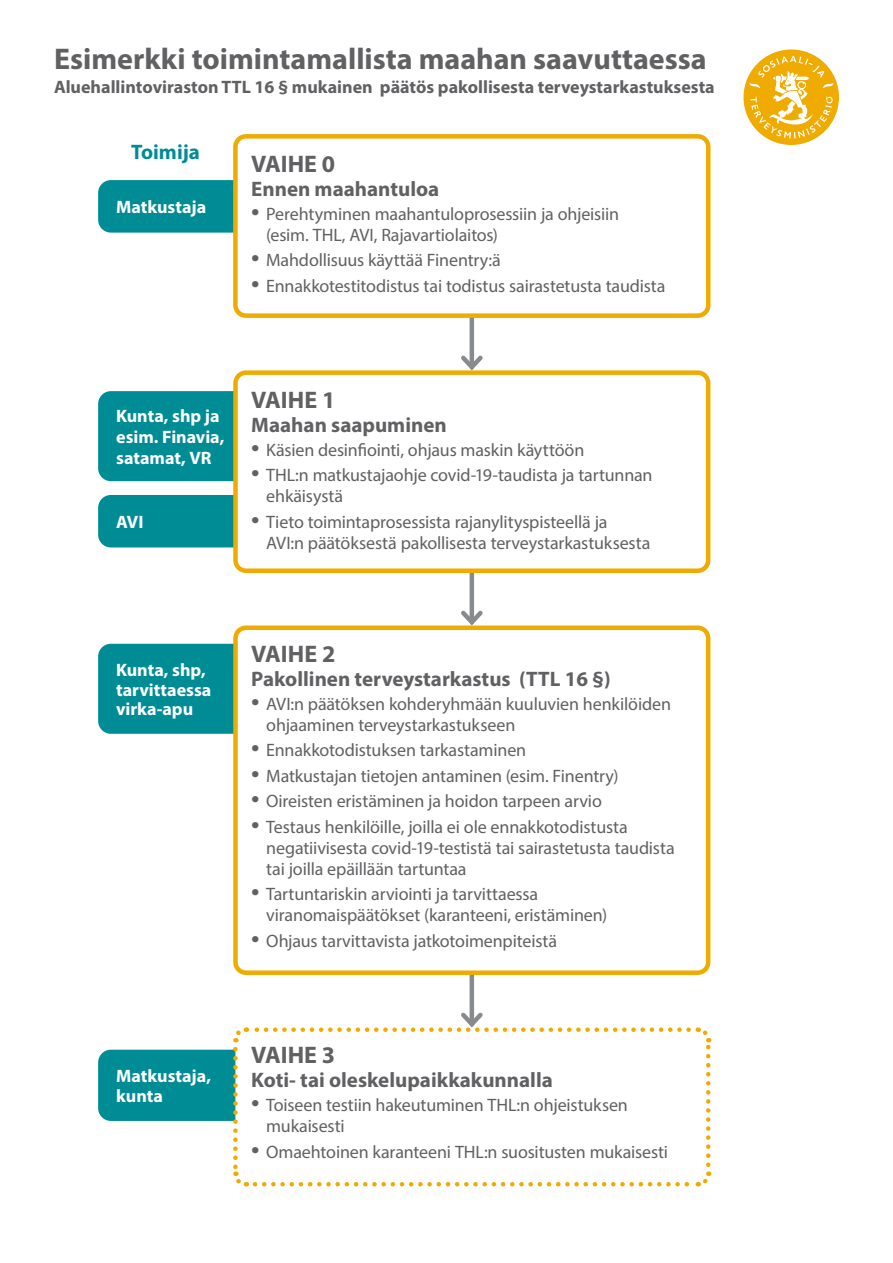
<style>
.page{position:relative;width:893px;height:1263px;background:#fff}
.page>*{position:absolute;margin:0;border:0;box-sizing:border-box;transform-origin:0 0}
.Otsake{font:700 30px "Myriad Pro";color:#616164}
.VaiheOtsikko{font:700 24px "Myriad Pro";color:#616164}
.Lootaotsikko{font:700 21px "Myriad Pro";color:#616164}
.Otsake-2{font:700 21px "Myriad Pro";color:#008c95}
.t1{font:18px/21px "Myriad Pro";letter-spacing:-.01em;color:#616164}
.Otsake-3{font:700 18px/19.5px "Myriad Pro";color:#fff}
.Otsake-4{font:700 18px "Myriad Pro";color:#616164}
.s1{font-size:30px}
</style>
<div class="page">
<hr style="left:470px;top:568px;width:4px;height:54px;background:#888b8d">
<svg style="left:461px;top:607px;width:22px;height:18px"></svg>
<hr style="left:470px;top:302px;width:4px;height:65px;background:#888b8d">
<svg style="left:461px;top:351px;width:22px;height:19px"></svg>
<hr style="left:470px;top:915px;width:4px;height:109px;background:#888b8d">
<div style="left:100px;top:1052px;width:146px;height:67px;background:#008c95;border-radius:10px"></div>
<div style="left:98px;top:1050px;width:150px;height:71px;border:4px solid #008c95;border-radius:10px"></div>
<div style="left:100px;top:182px;width:146px;height:48px;background:#008c95;border-radius:10px"></div>
<div style="left:98px;top:180px;width:150px;height:53px;border:4px solid #008c95;border-radius:10px"></div>
<div style="left:100px;top:393px;width:146px;height:86px;background:#008c95;border-radius:10px"></div>
<div style="left:98px;top:391px;width:150px;height:90px;border:4px solid #008c95;border-radius:10px"></div>
<div style="left:100px;top:497px;width:146px;height:48px;background:#008c95;border-radius:10px"></div>
<div style="left:98px;top:495px;width:150px;height:52px;border:4px solid #008c95;border-radius:10px"></div>
<div style="left:100px;top:646px;width:146px;height:85px;background:#008c95;border-radius:10px"></div>
<div style="left:98px;top:644px;width:150px;height:90px;border:4px solid #008c95;border-radius:10px"></div>
<div style="left:235px;top:136px;width:473px;height:180px;background:#fff;border-radius:10px"></div>
<div style="left:233px;top:134px;width:477px;height:184px;border:4px solid #f0ab00;border-radius:10px"></div>
<div style="left:235px;top:373px;width:473px;height:198px;background:#fff;border-radius:10px"></div>
<div style="left:233px;top:370px;width:477px;height:203px;border:4px solid #f0ab00;border-radius:10px"></div>
<div style="left:235px;top:628px;width:473px;height:345px;background:#fff;border-radius:10px"></div>
<div style="left:233px;top:625px;width:477px;height:350px;border:4px solid #f0ab00;border-radius:10px"></div>
<svg style="left:232px;top:1049px;width:16px;height:138px"></svg>
<svg style="left:255px;top:1171px;width:457px;height:16px"></svg>
<svg style="left:696px;top:1027px;width:15px;height:138px"></svg>
<svg style="left:233px;top:1008px;width:456px;height:34px"></svg>
<div style="left:743px;top:50px;width:96px;height:95px;background:#f0ab00;border-radius:50%"></div>
<svg style="left:749px;top:56px;width:85px;height:83px"></svg>
<p class="Otsake" style="left:54px;top:39px;width:654px">Esimerkki toimintamallista maahan saavuttaessa</p>
<p class="Otsake-4" style="left:54px;top:75px;width:662px">Aluehallintoviraston TTL 16 § mukainen päätös pakollisesta terveystarkastuksesta</p>
<p class="Otsake-2" style="left:131px;top:138px;width:70px">Toimija</p>
<p class="Otsake-3" style="left:116px;top:197px;width:92px">Matkustaja</p>
<h1 class="VaiheOtsikko" style="left:251px;top:148px;width:86px">VAIHE 0</h1>
<h2 class="Lootaotsikko" style="left:251px;top:175px;width:190px">Ennen maahantuloa</h2>
<p class="t1" style="left:266px;top:203px;width:354px;text-indent:-15px"><span class="s1">•</span> Perehtyminen maahantuloprosessiin ja ohjeisiin (esim. THL, AVI, Rajavartiolaitos)</p>
<p class="t1" style="left:251px;top:249px;width:251px"><span class="s1">•</span> Mahdollisuus käyttää Finentry:ä</p>
<p class="t1" style="left:251px;top:275px;width:416px"><span class="s1">•</span> Ennakkotestitodistus tai todistus sairastetusta taudista</p>
<p class="Otsake-3" style="left:116px;top:405px;width:110px;line-height:21px">Kunta, shp ja esim. Finavia, satamat, VR</p>
<p class="Otsake-3" style="left:116px;top:512px;width:29px">AVI</p>
<h1 class="VaiheOtsikko" style="left:251px;top:384px;width:86px">VAIHE 1</h1>
<h2 class="Lootaotsikko" style="left:251px;top:411px;width:197px">Maahan saapuminen</h2>
<p class="t1" style="left:251px;top:439px;width:335px"><span class="s1">•</span> Käsien desinfiointi, ohjaus maskin käyttöön</p>
<p class="t1" style="left:266px;top:465px;width:388px;text-indent:-15px"><span class="s1">•</span> THL:n matkustajaohje covid-19-taudista ja tartunnan ehkäisystä</p>
<p class="t1" style="left:266px;top:511px;width:386px;text-indent:-15px"><span class="s1">•</span> Tieto toimintaprosessista rajanylityspisteellä ja<br>AVI:n päätöksestä pakollisesta terveystarkastuksesta</p>
<p class="Otsake-3" style="left:116px;top:660px;width:97px">Kunta, shp, tarvittaessa virka-apu</p>
<h1 class="VaiheOtsikko" style="left:251px;top:638px;width:86px">VAIHE 2</h1>
<h2 class="Lootaotsikko" style="left:251px;top:665px;width:361px">Pakollinen terveystarkastus (TTL 16 §)</h2>
<p class="t1" style="left:266px;top:693px;width:406px;text-indent:-15px"><span class="s1">•</span> AVI:n päätöksen kohderyhmään kuuluvien henkilöiden ohjaaminen terveystarkastukseen</p>
<p class="t1" style="left:251px;top:739px;width:276px"><span class="s1">•</span> Ennakkotodistuksen tarkastaminen</p>
<p class="t1" style="left:251px;top:765px;width:369px"><span class="s1">•</span> Matkustajan tietojen antaminen (esim. Finentry)</p>
<p class="t1" style="left:251px;top:790px;width:352px"><span class="s1">•</span> Oireisten eristäminen ja hoidon tarpeen arvio</p>
<p class="t1" style="left:266px;top:816px;width:410px;text-indent:-15px"><span class="s1">•</span> Testaus henkilöille, joilla ei ole ennakkotodistusta negatiivisesta covid-19-testistä tai sairastetusta taudista tai joilla epäillään tartuntaa</p>
<p class="t1" style="left:266px;top:883px;width:342px;text-indent:-15px"><span class="s1">•</span> Tartuntariskin arviointi ja tarvittaessa viranomaispäätökset (karanteeni, eristäminen)</p>
<p class="t1" style="left:251px;top:930px;width:307px"><span class="s1">•</span> Ohjaus tarvittavista jatkotoimenpiteistä</p>
<p class="Otsake-3" style="left:116px;top:1066px;width:96px">Matkustaja, kunta</p>
<h1 class="VaiheOtsikko" style="left:251px;top:1040px;width:86px">VAIHE 3</h1>
<h2 class="Lootaotsikko" style="left:251px;top:1067px;width:303px">Koti- tai oleskelupaikkakunnalla</h2>
<p class="t1" style="left:266px;top:1095px;width:363px;text-indent:-15px"><span class="s1">•</span> Toiseen testiin hakeutuminen THL:n ohjeistuksen mukaisesti</p>
<p class="t1" style="left:251px;top:1141px;width:418px"><span class="s1">•</span> Omaehtoinen karanteeni THL:n suositusten mukaisesti</p>
</div>
